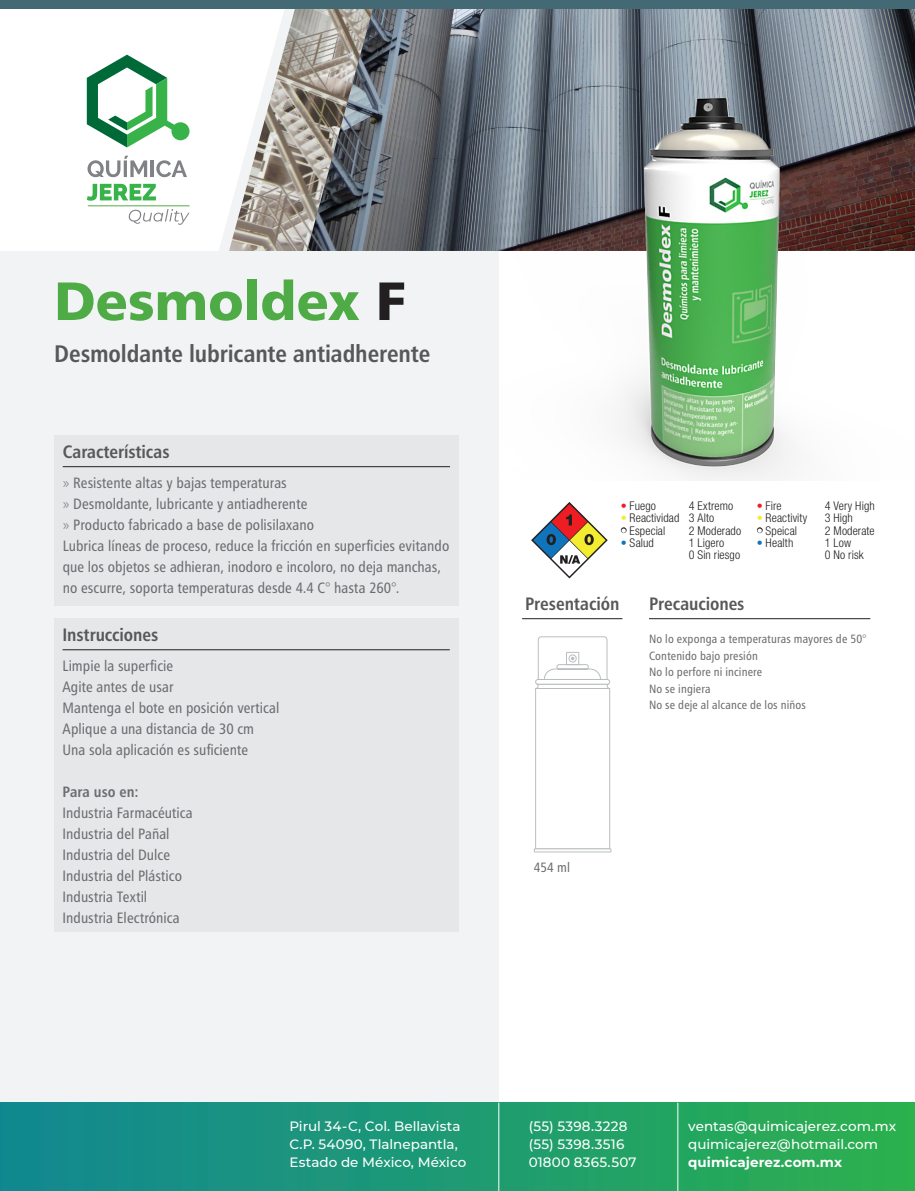
<style>
.page{position:relative;width:915px;height:1191px;background:#fff}
.page>*{position:absolute;margin:0;border:0;box-sizing:border-box;transform-origin:0 0}
.t1{font:54px "Humanist 777 BT Black B";letter-spacing:-.005em;color:#4fab46}
.t2{font:24px "Humanist 777 BT Bold Condensed B";letter-spacing:-.005em;color:#57585a}
.t3{font:18px "Humanist 777 BT Bold Condensed B";color:#57585a}
.t4{font:15px/21px "Humanist 777 BT Roman Condensed B";letter-spacing:.005em;color:#6c6d70}
.t5{font:15px "Humanist 777 BT Bold Condensed B";letter-spacing:.005em;color:#6c6d70}
.t6{font:500 13.5px/18px "Montserrat";letter-spacing:.005em;color:#fff}
.t7{font:700 13.5px "Montserrat";letter-spacing:.005em;color:#fff}
.t8{font:13.5px "Humanist 777 BT Roman Condensed B";color:#6c6d70}
.t9{font:300 condensed 12px "Helvetica Neue LT Std";letter-spacing:.01em;color:#231f20}
.t10{font:12px "Humanist 777 BT Roman Condensed B";letter-spacing:.015em;color:#6c6d70}
.s1{color:#231f20}
.s2{font-family:"Montserrat";font-weight:300}
.s3{color:#ee1d23}
.s4{color:#f4ed2f}
.s5{color:#fff}
.s6{color:#1074bc}
</style>
<div class="page">
<img style="left:373px;top:9px;width:541px;height:242px">
<svg style="left:219px;top:9px;width:154px;height:242px"></svg>
<div style="left:0;top:251px;width:498px;height:852px;background:#f2f3f4"></div>
<div style="left:0;top:1102px;width:914px;height:89px;background:linear-gradient(to right,#118793,#2cb04f)"></div>
<hr style="left:498px;top:1102px;width:1px;height:89px;background:#fff">
<hr style="left:677px;top:1102px;width:1px;height:89px;background:#fff">
<div style="left:0;top:0;width:914px;height:9px;background:#436a74"></div>
<svg style="left:87px;top:55px;width:102px;height:92px"></svg>
<svg style="left:87px;top:156px;width:60px;height:21px"></svg>
<hr style="left:151px;top:160px;width:3px;height:17px;background:#808285">
<svg style="left:156px;top:160px;width:31px;height:17px"></svg>
<svg style="left:87px;top:184px;width:69px;height:17px"></svg>
<hr style="left:88px;top:205px;width:101px;height:1px;background:#54ab47">
<svg style="left:129px;top:209px;width:60px;height:16px"></svg>
<img style="left:498px;top:64px;width:416px;height:416px">
<div style="left:54px;top:435px;width:404px;height:170px;background:#e6e7e9"></div>
<hr style="left:63px;top:466px;width:387px;height:1px;background:#231f20">
<div style="left:54px;top:618px;width:404px;height:313px;background:#e6e7e9"></div>
<hr style="left:63px;top:649px;width:386px;height:1px;background:#231f20">
<hr style="left:648px;top:618px;width:222px;height:1px;background:#231f20">
<svg style="left:620px;top:527px;width:6px;height:6px"></svg>
<svg style="left:756px;top:527px;width:6px;height:6px"></svg>
<svg style="left:531px;top:502px;width:76px;height:76px"></svg>
<hr style="left:522px;top:618px;width:100px;height:1px;background:#231f20">
<div style="left:535px;top:688px;width:75px;height:161px;background:#fff;border:1px solid #babdbf"></div>
<svg style="left:535px;top:636px;width:75px;height:53px"></svg>
<div style="left:533px;top:848px;width:78px;height:4px;border:1px solid #babdbf"></div>
<p class="t1" style="left:54px;top:266px;width:353px">Desmoldex <span class="s1">F</span></p>
<p class="t2" style="left:54px;top:338px;width:377px">Desmoldante lubricante antiadherente</p>
<p class="t3" style="left:63px;top:440px;width:108px">Características</p>
<p class="t4" style="left:63px;top:471px;width:225px"><span class="s2">»</span> Resistente altas y bajas temperaturas</p>
<p class="t4" style="left:63px;top:492px;width:246px"><span class="s2">»</span> Desmoldante, lubricante y antiadherente</p>
<p class="t4" style="left:63px;top:513px;width:253px"><span class="s2">»</span> Producto fabricado a base de polisilaxano</p>
<p class="t4" style="left:63px;top:534px;width:388px">Lubrica líneas de proceso, reduce la fricción en superficies evitando que los objetos se adhieran, inodoro e incoloro, no deja manchas, no escurre, soporta temperaturas desde 4.4 C° hasta 260°.</p>
<p class="t3" style="left:63px;top:623px;width:97px">Instrucciones</p>
<p class="t4" style="left:63px;top:654px;width:112px">Limpie la superficie</p>
<p class="t4" style="left:63px;top:675px;width:112px">Agite antes de usar</p>
<p class="t4" style="left:63px;top:696px;width:218px">Mantenga el bote en posición vertical</p>
<p class="t4" style="left:63px;top:717px;width:193px">Aplique a una distancia de 30 cm</p>
<p class="t4" style="left:63px;top:738px;width:187px">Una sola aplicación es suficiente</p>
<p class="t5" style="left:63px;top:782px;width:77px">Para uso en:</p>
<p class="t4" style="left:63px;top:801px;width:132px">Industria Farmacéutica</p>
<p class="t4" style="left:63px;top:822px;width:108px">Industria del Pañal</p>
<p class="t4" style="left:63px;top:843px;width:109px">Industria del Dulce</p>
<p class="t4" style="left:63px;top:864px;width:121px">Industria del Plástico</p>
<p class="t4" style="left:63px;top:885px;width:86px">Industria Textil</p>
<p class="t4" style="left:63px;top:906px;width:119px">Industria Electrónica</p>
<p class="t9" style="left:620px;top:499px;width:37px"><span class="s3">•</span> Fuego</p>
<p class="t9" style="left:620px;top:511px;width:60px"><span class="s4">•</span> Reactividad</p>
<p class="t9" style="left:620px;top:523px;width:46px"><span class="s5">•</span> Especial</p>
<p class="t9" style="left:620px;top:535px;width:35px"><span class="s6">•</span> Salud</p>
<p class="t9" style="left:688px;top:499px;width:46px">4 Extremo</p>
<p class="t9" style="left:688px;top:511px;width:27px">3 Alto</p>
<p class="t9" style="left:688px;top:523px;width:54px">2 Moderado</p>
<p class="t9" style="left:688px;top:535px;width:37px">1 Ligero</p>
<p class="t9" style="left:688px;top:547px;width:53px">0 Sin riesgo</p>
<p class="t9" style="left:756px;top:499px;width:26px"><span class="s3">•</span> Fire</p>
<p class="t9" style="left:756px;top:511px;width:52px"><span class="s4">•</span> Reactivity</p>
<p class="t9" style="left:756px;top:523px;width:42px"><span class="s5">•</span> Speical</p>
<p class="t9" style="left:756px;top:535px;width:38px"><span class="s6">•</span> Health</p>
<p class="t9" style="left:824px;top:499px;width:51px">4 Very High</p>
<p class="t9" style="left:824px;top:511px;width:30px">3 High</p>
<p class="t9" style="left:824px;top:523px;width:51px">2 Moderate</p>
<p class="t9" style="left:824px;top:535px;width:28px">1 Low</p>
<p class="t9" style="left:824px;top:547px;width:40px">0 No risk</p>
<p class="t3" style="left:525px;top:592px;width:96px">Presentación</p>
<p class="t3" style="left:648px;top:592px;width:97px">Precauciones</p>
<p class="t10" style="left:648px;top:631px;width:219px">No lo exponga a temperaturas mayores de 50°</p>
<p class="t10" style="left:648px;top:648px;width:110px">Contenido bajo presión</p>
<p class="t10" style="left:648px;top:664px;width:115px">No lo perfore ni incinere</p>
<p class="t10" style="left:648px;top:681px;width:63px">No se ingiera</p>
<p class="t10" style="left:648px;top:697px;width:158px">No se deje al alcance de los niños</p>
<p class="t8" style="left:533px;top:859px;width:38px">454 ml</p>
<p class="t6" style="left:289px;top:1116px;width:178px">Pirul 34-C, Col. Bellavista<br>C.P. 54090, Tlalnepantla,<br>Estado de México, México</p>
<p class="t6" style="left:528px;top:1116px;width:109px">(55) 5398.3228 (55) 5398.3516<br>01800 8365.507</p>
<p class="t6" style="left:688px;top:1116px;width:209px">ventas@quimicajerez.com.mx quimicajerez@hotmail.com</p>
<p class="t7" style="left:688px;top:1152px;width:155px">quimicajerez.com.mx</p>
</div>
